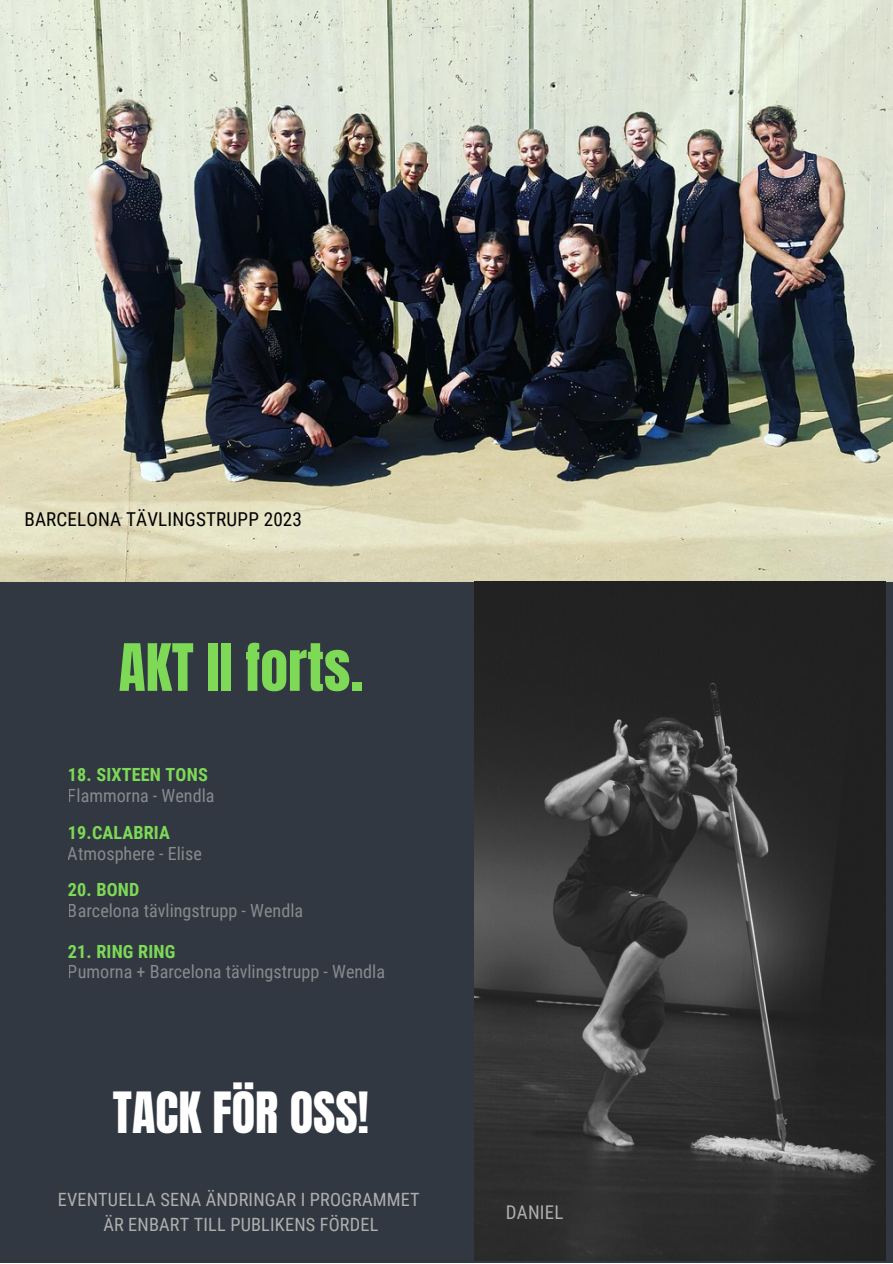
<style>
.page{position:relative;width:893px;height:1264px;background:#fff}
.page>*{position:absolute;margin:0;border:0;box-sizing:border-box;transform-origin:0 0}
.t1{font:55.5px "Anton";color:#7ed957}
.t2{font:48.3px "Anton";color:#fff}
.t3{font:19.05px "Roboto Condensed";letter-spacing:.01em;color:#000}
.t4{font:18.9px "Roboto Condensed";letter-spacing:.01em;color:#afafaf}
.t5{font:18.3px "Roboto Condensed";letter-spacing:.01em;color:#afafaf}
.t6{font:18.15px "Roboto Condensed";color:#afafaf}
.t7{font:700 18.15px "Roboto Condensed";letter-spacing:.01em;color:#7ed957}
</style>
<div class="page">
<div style="left:0;top:0;width:892px;height:1262px;background:#313841"></div>
<img style="left:0;top:0;width:892px;height:581px">
<img style="left:474px;top:581px;width:411px;height:679px">
<p class="t3" style="left:24px;top:508px;width:279px">BARCELONA TÄVLINGSTRUPP 2023</p>
<p class="t1" style="left:119px;top:627px;width:246px">AKT II forts.</p>
<p class="t7" style="left:68px;top:764px;width:141px">18. SIXTEEN TONS</p>
<p class="t6" style="left:68px;top:785px;width:148px">Flammorna - Wendla</p>
<p class="t7" style="left:68px;top:822px;width:104px">19.CALABRIA</p>
<p class="t6" style="left:68px;top:842px;width:135px">Atmosphere - Elise</p>
<p class="t6" style="left:68px;top:900px;width:237px">Barcelona tävlingstrupp - Wendla</p>
<p class="t7" style="left:68px;top:879px;width:73px">20. BOND</p>
<p class="t7" style="left:68px;top:940px;width:109px">21. RING RING</p>
<p class="t6" style="left:68px;top:961px;width:319px">Pumorna + Barcelona tävlingstrupp - Wendla</p>
<p class="t2" style="left:113px;top:1078px;width:257px">TACK FÖR OSS!</p>
<p class="t5" style="left:58px;top:1188px;width:363px">EVENTUELLA SENA ÄNDRINGAR I PROGRAMMET</p>
<p class="t5" style="left:103px;top:1213px;width:276px">ÄR ENBART TILL PUBLIKENS FÖRDEL</p>
<p class="t4" style="left:506px;top:1201px;width:59px">DANIEL</p>
</div>
